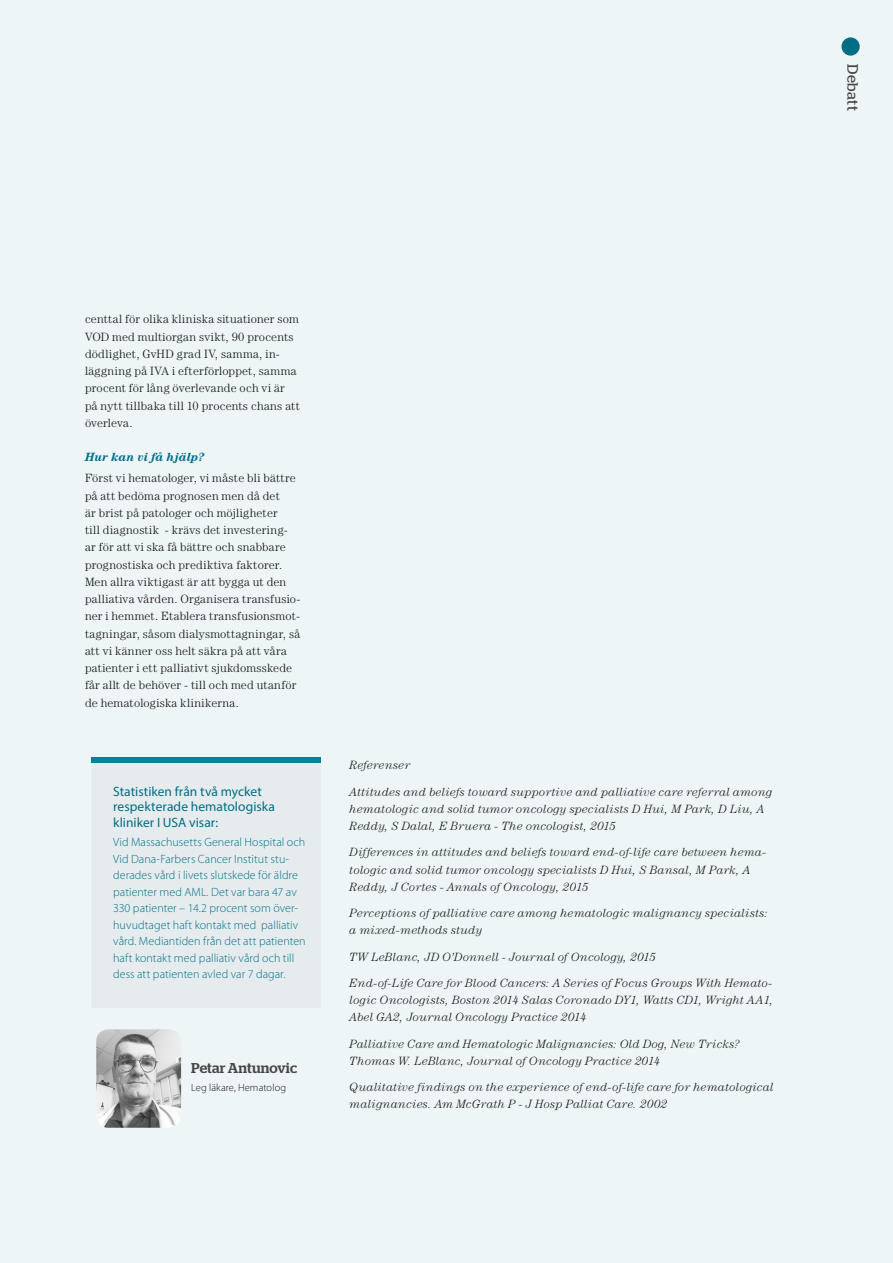
<style>
.page{position:relative;width:893px;height:1263px;background:#eef5f7}
.page>*{position:absolute;margin:0;border:0;box-sizing:border-box;transform-origin:0 0}
.t1{font:15px "Stag";letter-spacing:.04em;color:#484747}
.t2{font:500 14.25px "Stag";letter-spacing:.005em;color:#484747}
.t3{font:13.5px/15.6px "Myriad Pro";color:#006e86}
.t4{font:italic 300 12px/17.2px "Century Std";letter-spacing:.02em;color:#161614}
.t5{font:300 12px/17.2px "Century Std";letter-spacing:.015em;color:#161614}
.t6{font:300 12px/16.5px "Myriad Pro";letter-spacing:.005em;color:#006e86}
.t7{font:italic 700 12px "Century Std";letter-spacing:.01em;color:#006d87}
.t8{font:300 10.5px "Myriad Pro";letter-spacing:.01em;color:#161614}
</style>
<div class="page">
<div style="left:841px;top:37px;width:19px;height:19px;background:#006d87;border-radius:50%"></div>
<div style="left:91px;top:757px;width:229px;height:251px;background:#e6ecee"></div>
<img style="left:96px;top:1029px;width:85px;height:99px">
<div style="left:91px;top:757px;width:229px;height:6px;background:#00819c"></div>
<p class="t1" style="left:861px;top:64px;width:49px;rotate:90deg">Debatt</p>
<p class="t5" style="left:85px;top:311px;width:217px">centtal för olika kliniska situationer som VOD med multiorgan svikt, 90 procents dödlighet, GvHD grad IV, samma, in&shy;läggning på IVA i efterförloppet, samma procent för lång överlevande och vi är på nytt tillbaka till 10 procents chans att överleva.</p>
<p class="t7" style="left:85px;top:450px;width:121px">Hur kan vi få hjälp?</p>
<p class="t5" style="left:85px;top:470px;width:217px">Först vi hematologer, vi måste bli bättre på att bedöma prognosen men då det<br>är brist på patologer och möjligheter<br>till diagnostik - krävs det investering&shy;ar för att vi ska få bättre och snabbare prognostiska och prediktiva faktorer.<br>Men allra viktigast är att bygga ut den palliativa vården. Organisera transfusio&shy;ner i hemmet. Etablera transfusionsmot&shy;tagningar, såsom dialysmottagningar, så att vi känner oss helt säkra på att våra patienter i ett palliativt sjukdomsskede får allt de behöver - till och med utanför de hematologiska klinikerna.</p>
<p class="t3" style="left:113px;top:783px;width:163px">Statistiken från två mycket respekterade hematologiska kliniker I USA visar:</p>
<p class="t6" style="left:113px;top:834px;width:194px">Vid Massachusetts General Hospital och Vid Dana-Farbers Cancer Institut stu&shy;derades vård i livets slutskede för äldre patienter med AML. Det var bara 47 av 330 patienter – 14.2 procent som över&shy;huvudtaget haft kontakt med palliativ vård. Mediantiden från det att patienten haft kontakt med palliativ vård och till dess att patienten avled var 7 dagar.</p>
<p class="t2" style="left:191px;top:1059px;width:108px">Petar Antunovic</p>
<p class="t8" style="left:191px;top:1081px;width:97px">Leg läkare, Hematolog</p>
<p class="t4" style="left:350px;top:752px;width:424px;line-height:26.2px">Referenser<br>Attitudes and beliefs toward supportive and palliative care referral among</p>
<p class="t4" style="left:350px;top:800px;width:417px">hematologic and solid tumor oncology specialists D Hui, M Park, D Liu, A<br>Reddy, S Dalal, E Bruera - The oncologist, 2015</p>
<p class="t4" style="left:350px;top:844px;width:418px">Differences in attitudes and beliefs toward end-of-life care between hema&shy;tologic and solid tumor oncology specialists D Hui, S Bansal, M Park, A<br>Reddy, J Cortes - Annals of Oncology, 2015</p>
<p class="t4" style="left:350px;top:904px;width:420px">Perceptions of palliative care among hematologic malignancy specialists: a mixed-methods study</p>
<p class="t4" style="left:350px;top:943px;width:424px;line-height:26.2px">TW LeBlanc, JD O’Donnell - Journal of Oncology, 2015<br>End-of-Life Care for Blood Cancers: A Series of Focus Groups With Hemato-</p>
<p class="t4" style="left:350px;top:991px;width:425px">logic Oncologists, Boston 2014 Salas Coronado DY1, Watts CD1, Wright AA1,<br>Abel GA2, Journal Oncology Practice 2014</p>
<p class="t4" style="left:350px;top:1035px;width:392px">Palliative Care and Hematologic Malignancies: Old Dog, New Tricks?<br>Thomas W. LeBlanc, Journal of Oncology Practice 2014</p>
<p class="t4" style="left:350px;top:1078px;width:426px">Qualitative findings on the experience of end-of-life care for hematological malignancies. Am McGrath P - J Hosp Palliat Care. 2002</p>
</div>
